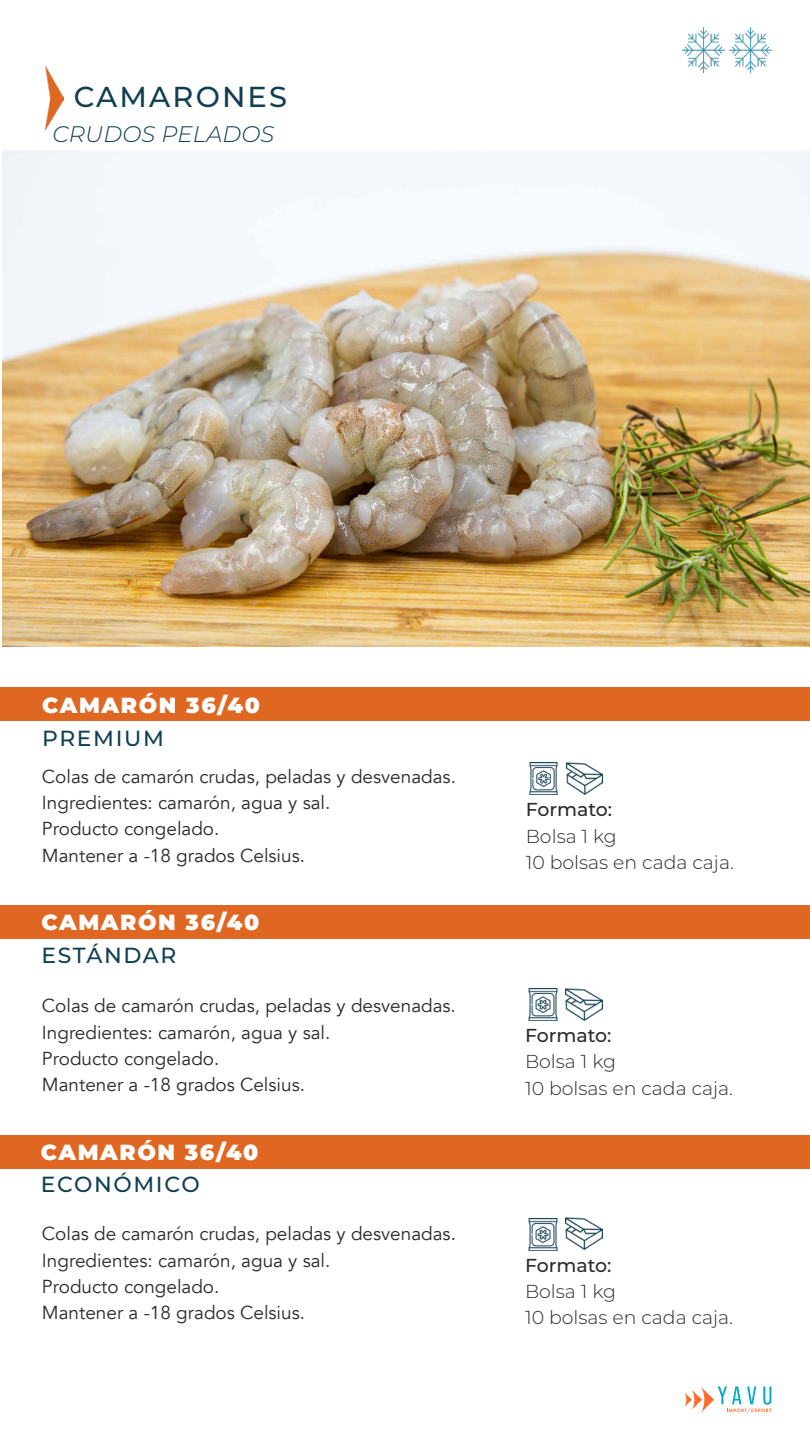
<style>
.page{position:relative;width:810px;height:1440px;background:#fff}
.page>*{position:absolute;margin:0;border:0;box-sizing:border-box;transform-origin:0 0}
.t1{font:500 28.88px "Montserrat";letter-spacing:.075em;color:#103f54}
.t2{font:italic 300 22.5px "Montserrat";letter-spacing:.005em;color:#103f54}
.t3{font:900 21.9px "Montserrat";letter-spacing:.075em;color:#fff}
.t4{font:500 21.9px "Montserrat";letter-spacing:.075em;color:#103f54}
.t5{font:18.75px/26.2px "Avenir";color:#2b2b2b}
.t6{font:300 18.75px/26.2px "Montserrat";color:#2b2b2b}
.t7{font:500 18.75px "Montserrat";letter-spacing:-.005em;color:#2b2b2b}
</style>
<div class="page">
<img style="left:45px;top:67px;width:18px;height:63px">
<img style="left:728px;top:27px;width:45px;height:47px">
<img style="left:681px;top:27px;width:45px;height:47px">
<div style="left:0;top:687px;width:810px;height:34px;background:#e06722"></div>
<div style="left:0;top:905px;width:810px;height:33px;background:#e06722"></div>
<div style="left:0;top:1135px;width:809px;height:34px;background:#e06722"></div>
<svg style="left:684px;top:1386px;width:87px;height:27px"></svg>
<img style="left:2px;top:151px;width:808px;height:496px">
<img style="left:566px;top:762px;width:37px;height:33px">
<img style="left:529px;top:763px;width:29px;height:32px">
<img style="left:566px;top:988px;width:36px;height:33px">
<img style="left:528px;top:989px;width:30px;height:32px">
<img style="left:566px;top:1217px;width:36px;height:33px">
<img style="left:528px;top:1218px;width:30px;height:32px">
<h1 class="t1" style="left:74px;top:77px;width:215px">CAMARONES</h1>
<p class="t2" style="left:52px;top:119px;width:224px">CRUDOS PELADOS</p>
<p class="t3" style="left:42px;top:689px;width:219px">CAMARÓN 36/40</p>
<p class="t4" style="left:42px;top:723px;width:123px">PREMIUM</p>
<p class="t5" style="left:42px;top:764px;width:415px">Colas de camarón crudas, peladas y desvenadas.<br>Ingredientes: camarón, agua y sal.<br>Producto congelado.<br>Mantener a -18 grados Celsius.</p>
<p class="t3" style="left:42px;top:906px;width:219px">CAMARÓN 36/40</p>
<p class="t4" style="left:42px;top:940px;width:136px">ESTÁNDAR</p>
<p class="t5" style="left:42px;top:993px;width:415px">Colas de camarón crudas, peladas y desvenadas.<br>Ingredientes: camarón, agua y sal.<br>Producto congelado.<br>Mantener a -18 grados Celsius.</p>
<p class="t3" style="left:41px;top:1136px;width:219px">CAMARÓN 36/40</p>
<p class="t4" style="left:41px;top:1169px;width:160px">ECONÓMICO</p>
<p class="t5" style="left:42px;top:1221px;width:415px">Colas de camarón crudas, peladas y desvenadas.<br>Ingredientes: camarón, agua y sal.<br>Producto congelado.<br>Mantener a -18 grados Celsius.</p>
<p class="t7" style="left:526px;top:797px;width:88px">Formato:</p>
<p class="t6" style="left:526px;top:822px;width:210px">Bolsa 1 kg<br>10 bolsas en cada caja.</p>
<p class="t7" style="left:525px;top:1022px;width:88px">Formato:</p>
<p class="t6" style="left:525px;top:1048px;width:210px">Bolsa 1 kg<br>10 bolsas en cada caja.</p>
<p class="t7" style="left:525px;top:1252px;width:88px">Formato:</p>
<p class="t6" style="left:525px;top:1277px;width:210px">Bolsa 1 kg<br>10 bolsas en cada caja.</p>
</div>
